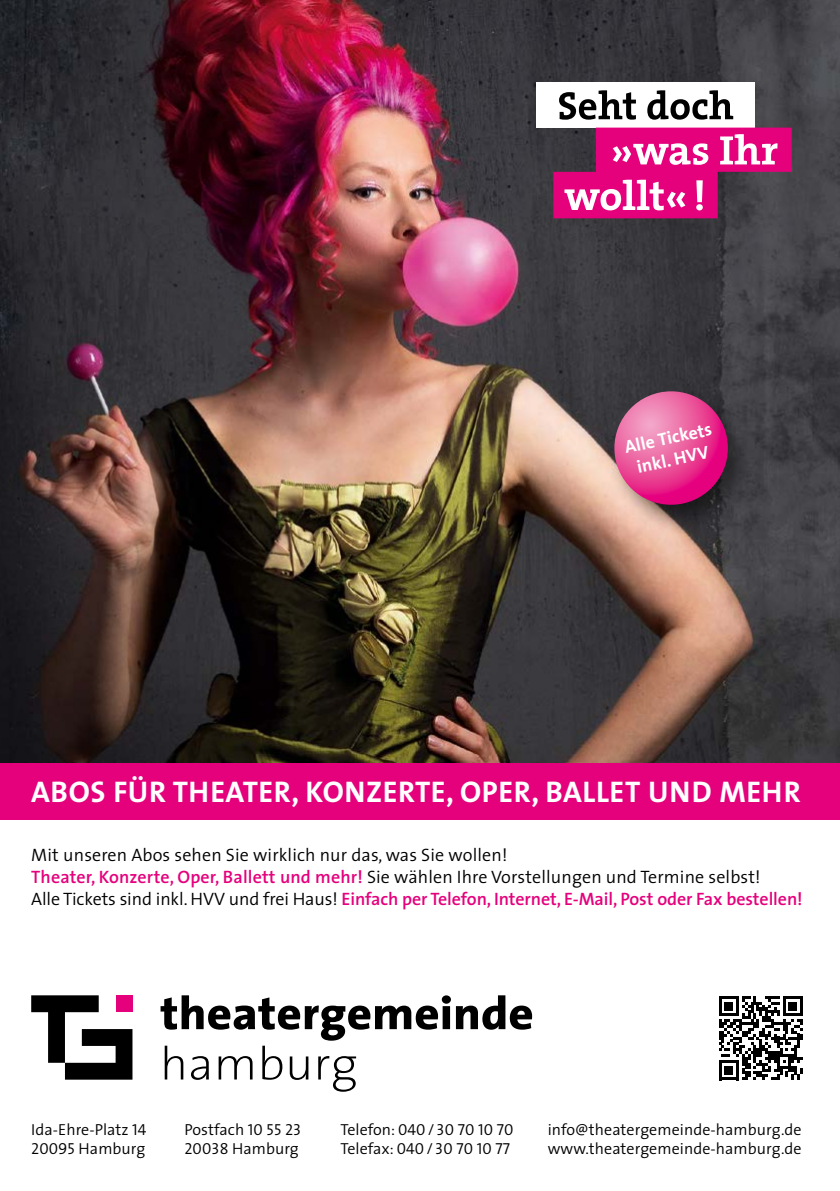
<style>
.page{position:relative;width:840px;height:1191px;background:#fff}
.page>*{position:absolute;margin:0;border:0;box-sizing:border-box;transform-origin:0 0}
.t1{font:700 30px "The Sans";letter-spacing:.02em;color:#fff}
.t2{font:300 20px "Proxima Nova Cond";color:#000}
.t3{font:300 18px/22px "The Sans";letter-spacing:.005em;color:#000}
.t4{font:700 18px/22px "The Sans";color:#fff;text-align:center}
.t5{font:300 16px/19.2px "The Sans";letter-spacing:.005em;color:#000}
.t6{font:16px/19.2px "The Sans Semi Light Caps";letter-spacing:.005em;color:#000}
.s1{font-weight:600;color:#e5007c}
.s2{font-family:"The Sans Semi Light Caps";font-weight:400}
.s3{font-family:"The Sans";font-weight:300}
</style>
<div class="page">
<img style="left:0;top:0;width:839px;height:763px">
<div style="left:0;top:763px;width:839px;height:56px;background:#e5007c"></div>
<svg style="left:160px;top:995px;width:372px;height:96px"></svg>
<svg style="left:31px;top:995px;width:101px;height:84px"></svg>
<svg style="left:719px;top:996px;width:83px;height:84px"></svg>
<div style="left:607px;top:384px;width:150px;height:151px;background:#000;opacity:.5"></div>
<svg style="left:608px;top:391px;width:124px;height:119px;background:#bf5184"></svg>
<div style="left:536px;top:82px;width:218px;height:46px;background:#fff"></div>
<svg style="left:559px;top:90px;width:173px;height:30px"></svg>
<svg style="left:553px;top:128px;width:238px;height:90px;background:#c03782"></svg>
<p class="t4" style="left:622px;top:436px;width:90px;rotate:-12deg">Alle Tickets inkl. HVV</p>
<h1 class="t1" style="left:31px;top:766px;width:770px">ABOS FÜR THEATER, KONZERTE, OPER, BALLET UND MEHR</h1>
<p class="t3" style="left:31px;top:843px;width:772px">Mit unseren Abos sehen Sie wirklich nur das, was Sie wollen!<br><span class="s1">Theater, Konzerte, Oper, Ballett und mehr!</span> Sie wählen Ihre Vorstellungen und Termine selbst!<br>Alle Tickets sind inkl. HVV und frei Haus! <span class="s1">Einfach per Telefon, Internet, E-Mail, Post oder Fax bestellen!</span></p>
<p class="t5" style="left:31px;top:1119px;width:117px">Ida-Ehre-Platz <span class="s2">14<br>20095</span> Hamburg</p>
<p class="t6" style="left:340px;top:1119px;width:174px"><span class="s3">Telefon:</span> 040/ 30 70 10 70<br><span class="s3">Telefax:</span> 040/ 30 70 10 77</p>
<p class="t5" style="left:184px;top:1119px;width:118px">Postfach <span class="s2">10 55 23<br>20038</span> Hamburg</p>
<p class="t2" style="left:113px;top:1128px;width:20px">24</p>
<p class="t5" style="left:547px;top:1119px;width:255px">info@theatergemeinde-hamburg.de www.theatergemeinde-hamburg.de</p>
</div>
